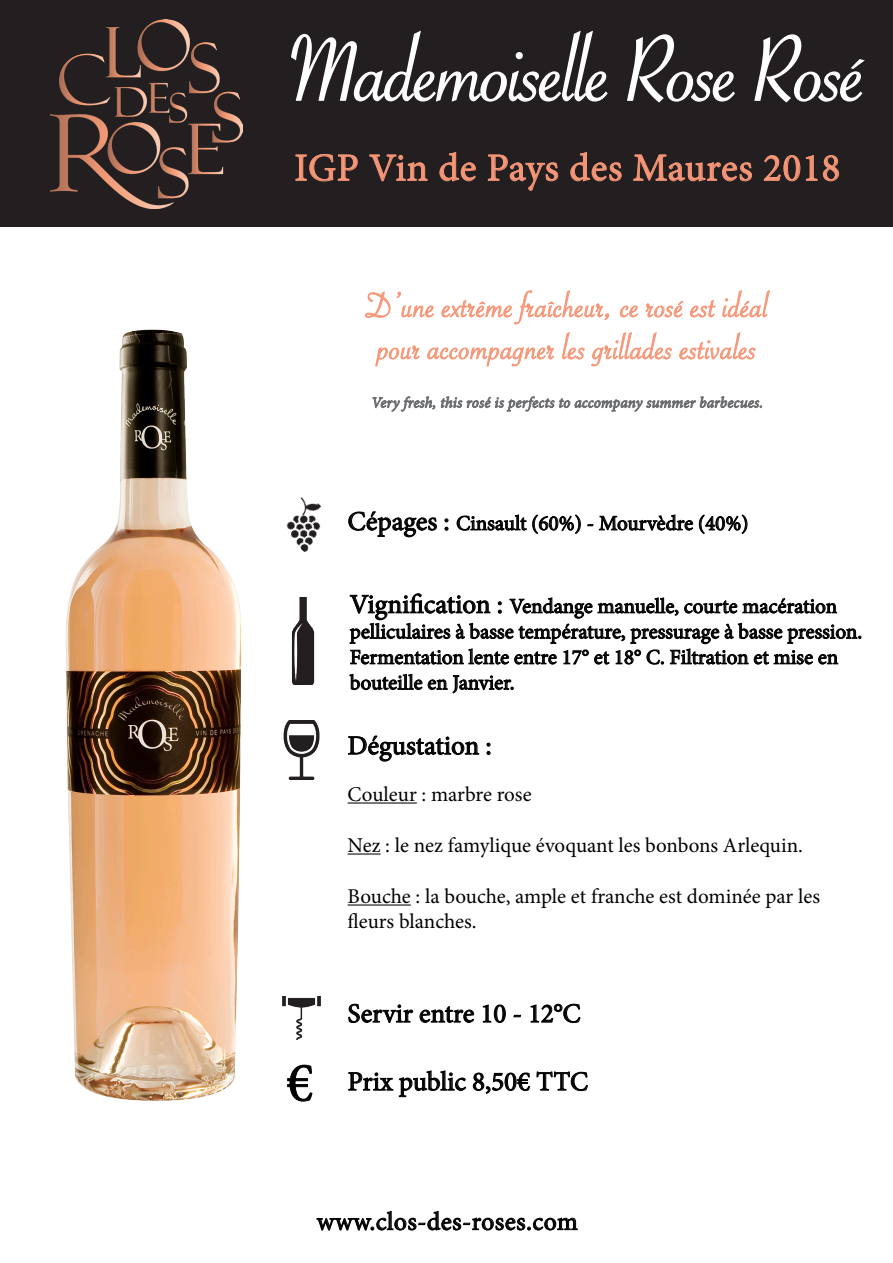
<style>
.page{position:relative;width:893px;height:1263px;background:#fff}
.page>*{position:absolute;margin:0;border:0;box-sizing:border-box;transform-origin:0 0}
.t1{font:99px "Savoye Let Plain";letter-spacing:-.02em;color:#fff}
.t2{font:55.5px "Minion Pro";color:#000001}
.t3{font:39px "Minion Pro";letter-spacing:.02em;color:#f69677}
.t4{font:37.5px "Savoye Let Plain";letter-spacing:.01em;color:#f69677}
.t5{font:27px "Minion Pro";color:#000001}
.t6{font:25.5px "Minion Pro";letter-spacing:.02em;color:#000001}
.t7{font:21px/25.5px "Minion Pro";color:#000001}
.t8{font:italic 15px "Minion Pro";letter-spacing:.015em;color:#6c6d70}
.s1{font-size:27px}
</style>
<div class="page">
<div style="left:0;top:0;width:893px;height:226px;background:#231f20"></div>
<svg style="left:291px;top:30px;width:317px;height:72px"></svg>
<svg style="left:627px;top:34px;width:108px;height:69px"></svg>
<svg style="left:754px;top:34px;width:111px;height:69px"></svg>
<svg style="left:295px;top:154px;width:63px;height:28px"></svg>
<img style="left:51px;top:19px;width:191px;height:190px">
<svg style="left:365px;top:152px;width:474px;height:215px"></svg>
<svg style="left:372px;top:396px;width:390px;height:16px"></svg>
<svg style="left:348px;top:511px;width:89px;height:27px"></svg>
<svg style="left:445px;top:519px;width:3px;height:11px"></svg>
<svg style="left:456px;top:514px;width:125px;height:20px"></svg>
<svg style="left:599px;top:514px;width:94px;height:17px"></svg>
<svg style="left:699px;top:514px;width:49px;height:20px"></svg>
<svg style="left:349px;top:593px;width:512px;height:72px"></svg>
<svg style="left:349px;top:674px;width:164px;height:19px"></svg>
<svg style="left:348px;top:735px;width:131px;height:27px"></svg>
<svg style="left:487px;top:743px;width:3px;height:11px"></svg>
<hr style="left:348px;top:802px;width:69px;height:1px;background:#000001">
<hr style="left:348px;top:853px;width:33px;height:1px;background:#000001">
<hr style="left:348px;top:904px;width:63px;height:1px;background:#000001">
<svg style="left:348px;top:1003px;width:65px;height:20px"></svg>
<svg style="left:419px;top:1006px;width:55px;height:17px"></svg>
<svg style="left:483px;top:1004px;width:23px;height:19px"></svg>
<svg style="left:514px;top:1015px;width:7px;height:2px"></svg>
<svg style="left:530px;top:1003px;width:51px;height:20px"></svg>
<svg style="left:348px;top:1070px;width:118px;height:27px"></svg>
<svg style="left:473px;top:1072px;width:57px;height:22px"></svg>
<svg style="left:536px;top:1071px;width:52px;height:20px"></svg>
<svg style="left:316px;top:1211px;width:262px;height:20px"></svg>
<img style="left:286px;top:497px;width:36px;height:55px">
<img style="left:291px;top:597px;width:24px;height:88px">
<img style="left:283px;top:721px;width:37px;height:58px">
<img style="left:282px;top:997px;width:39px;height:42px">
<svg style="left:287px;top:1064px;width:26px;height:38px"></svg>
<img style="left:65px;top:329px;width:176px;height:772px">
<p class="t1" style="left:289px;top:5px;width:578px">Mademoiselle Rose Rosé</p>
<p class="t3" style="left:294px;top:142px;width:547px">IGP Vin de Pays des Maures 2018</p>
<p class="t4" style="left:366px;top:281px;width:404px">D’une extrême fraîcheur, ce rosé est idéal</p>
<p class="t4" style="left:378px;top:323px;width:380px">pour accompagner les grillades estivales</p>
<p class="t8" style="left:371px;top:394px;width:393px">Very fresh, this rosé is perfects to accompany summer barbecues.</p>
<p class="t7" style="left:348px;top:511px;width:402px"><span class="s1">Cépages :</span> Cinsault (60%) - Mourvèdre (40%)</p>
<p class="t7" style="left:350px;top:593px;width:514px"><span class="s1">Vignification :</span> Vendange manuelle, courte macération pelliculaires à basse température, pressurage à basse pression.<br>Fermentation lente entre 17° et 18° C. Filtration et mise en bouteille en Janvier.</p>
<p class="t5" style="left:348px;top:727px;width:145px">Dégustation :</p>
<p class="t7" style="left:348px;top:781px;width:186px">Couleur : marbre rose</p>
<p class="t7" style="left:348px;top:832px;width:457px">Nez : le nez famylique évoquant les bonbons Arlequin.</p>
<p class="t7" style="left:348px;top:883px;width:474px">Bouche : la bouche, ample et franche est dominée par les fleurs blanches.</p>
<p class="t2" style="left:286px;top:1045px;width:28px">€</p>
<p class="t5" style="left:348px;top:995px;width:234px">Servir entre 10 - 12°C</p>
<p class="t5" style="left:348px;top:1063px;width:242px">Prix public 8,50€ TTC</p>
<p class="t6" style="left:317px;top:1204px;width:263px">www.clos-des-roses.com</p>
</div>
